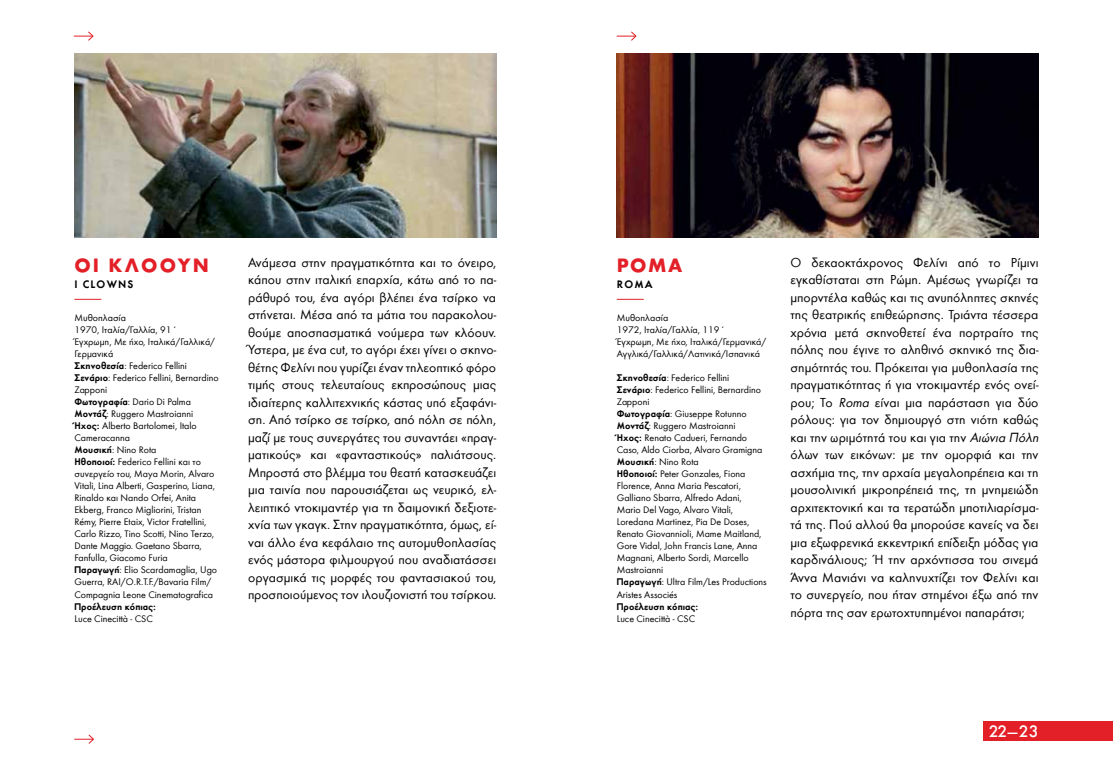
<style>
.page{position:relative;width:1113px;height:780px;background:#fff}
.page>*{position:absolute;margin:0;border:0;box-sizing:border-box;transform-origin:0 0}
.t1{font:700 20px "Futura Greek";letter-spacing:.1em;color:#e31f27}
.t2{font:500 17.5px "Futura Greek";color:#fff}
.t3{font:13.75px/17.5px "Futura Greek";color:#000;text-align:justify}
.t4{font:600 11.25px "Futura Greek";letter-spacing:.1em;color:#000}
.t5{font:10px/12px "Futura Greek";color:#000}
.t6{font:600 10px "Futura Greek";color:#000}
.s1{font-weight:600}
.s2{font-family:"Futura Greek Book Oblique Book Obli"}
</style>
<div class="page">
<svg style="left:617px;top:31px;width:20px;height:10px"></svg>
<svg style="left:74px;top:734px;width:20px;height:10px"></svg>
<svg style="left:74px;top:31px;width:20px;height:10px"></svg>
<img style="left:617px;top:53px;width:421px;height:184px">
<svg style="left:617px;top:299px;width:26px;height:1px"></svg>
<div style="left:983px;top:721px;width:130px;height:20px;background:#e31f27"></div>
<svg style="left:74px;top:299px;width:27px;height:1px"></svg>
<img style="left:74px;top:53px;width:422px;height:184px">
<h1 class="t1" style="left:74px;top:253px;width:136px">Οι κλόουν</h1>
<p class="t4" style="left:74px;top:278px;width:60px">I CLOWNS</p>
<p class="t5" style="left:74px;top:312px;width:146px">Μυθοπλασία<br>1970, Ιταλία/Γαλλία, 91΄<br>Έγχρωμη, Με ήχο, Ιταλικά/Γαλλικά/<br>Γερμανικά<br><span class="s1">ΣΚΗΝΟΘΕΣΊΑ</span>: Federico Fellini<br><span class="s1">ΣΕΝΆΡΙΟ</span>: Federico Fellini, Bernardino<br>Zapponi<br><span class="s1">ΦΩΤΟΓΡΑΦΊΑ</span>: Dario Di Palma<br><span class="s1">ΜΟΝΤΆΖ</span>: Ruggero Mastroianni<br><span class="s1">ΉΧΟΣ:</span> Alberto Bartolomei, Italo<br>Cameracanna<br><span class="s1">ΜΟΥΣΙΚΉ</span>: Nino Rota<br><span class="s1">ΗΘΟΠΟΙΟΊ:</span> Federico Fellini και το συνεργείο του, Maya Morin, Alvaro<br>Vitali, Lina Alberti, Gasperino, Liana,<br>Rinaldo και Nando Orfei, Anita<br>Ekberg, Franco Migliorini, Tristan<br>Rémy, Pierre Etaix, Victor Fratellini,<br>Carlo Rizzo, Tino Scotti, Nino Terzo,<br>Dante Maggio. Gaetano Sbarra,<br>Fanfulla, Giacomo Furia<br><span class="s1">ΠΑΡΑΓΩΓΉ</span>: Elio Scardamaglia, Ugo<br>Guerra, RAI/O.R.T.F./Bavaria Film/<br>Compagnia Leone Cinematografica</p>
<p class="t6" style="left:74px;top:600px;width:83px">ΠΡΟΈΛΕΥΣΗ ΚΌΠΙΑΣ:</p>
<p class="t5" style="left:74px;top:612px;width:80px">Luce Cinecittà - CSC</p>
<p class="t3" style="left:248px;top:254px;width:250px">Ανάμεσα στην πραγματικότητα και το όνειρο, κάπου στην ιταλική επαρχία, κάτω από το πα&shy;ράθυρό του, ένα αγόρι βλέπει ένα τσίρκο να στήνεται. Μέσα από τα μάτια του παρακολου&shy;θούμε αποσπασματικά νούμερα των κλόουν.<br>Ύστερα, με ένα cut, το αγόρι έχει γίνει ο σκηνο&shy;θέτης Φελίνι που γυρίζει έναν τηλεοπτικό φόρο τιμής στους τελευταίους εκπροσώπους μιας ιδιαίτερης καλλιτεχνικής κάστας υπό εξαφάνι&shy;ση. Από τσίρκο σε τσίρκο, από πόλη σε πόλη, μαζί με τους συνεργάτες του συναντάει «πραγ&shy;ματικούς» και «φανταστικούς» παλιάτσους.<br>Μπροστά στο βλέμμα του θεατή κατασκευάζει μια ταινία που παρουσιάζεται ως νευρικό, ελ&shy;λειπτικό ντοκιμαντέρ για τη δαιμονική δεξιοτε&shy;χνία των γκαγκ. Στην πραγματικότητα, όμως, εί&shy;ναι άλλο ένα κεφάλαιο της αυτομυθοπλασίας ενός μάστορα φιλμουργού που αναδιατάσσει οργασμικά τις μορφές του φαντασιακού του, προσποιούμενος τον ιλουζιονιστή του τσίρκου.</p>
<h1 class="t1" style="left:617px;top:253px;width:67px">Ρόμα</h1>
<p class="t4" style="left:617px;top:278px;width:38px">ROMA</p>
<p class="t5" style="left:617px;top:312px;width:151px">Μυθοπλασία<br>1972, Ιταλία/Γαλλία, 119΄<br>Έγχρωμη, Με ήχο, Ιταλικά/Γερμανικά/<br>Αγγλικά/Γαλλικά/Λατινικά/Ι σπανικά</p>
<p class="t5" style="left:617px;top:372px;width:151px"><span class="s1">ΣΚΗΝΟΘΕΣΊΑ</span>: Federico Fellini<br><span class="s1">ΣΕΝΆΡΙΟ</span>: Federico Fellini, Bernardino<br>Zapponi<br><span class="s1">ΦΩΤΟΓΡΑΦΊΑ</span>: Giuseppe Rotunno<br><span class="s1">ΜΟΝΤΆΖ</span>: Ruggero Mastroianni<br><span class="s1">ΉΧΟΣ:</span> Renato Cadueri, Fernando<br>Caso, Aldo Ciorba, Alvaro Gramigna<br><span class="s1">ΜΟΥΣΙΚΉ</span>: Nino Rota<br><span class="s1">ΗΘΟΠΟΙΟΊ:</span> Peter Gonzales, Fiona<br>Florence, Anna Maria Pescatori,<br>Galliano Sbarra, Alfredo Adani,<br>Mario Del Vago, Alvaro Vitali,<br>Loredana Martinez, Pia De Doses,<br>Renato Giovannioli, Mame Maitland,<br>Gore Vidal, John Francis Lane, Anna<br>Magnani, Alberto Sordi, Marcello<br>Mastroianni<br><span class="s1">ΠΑΡΑΓΩΓΉ</span>: Ultra Film/Les Productions<br>Aristes Associés</p>
<p class="t6" style="left:617px;top:600px;width:83px">ΠΡΟΈΛΕΥΣΗ ΚΌΠΙΑΣ:</p>
<p class="t5" style="left:617px;top:612px;width:80px">Luce Cinecittà - CSC</p>
<p class="t3" style="left:790px;top:254px;width:250px">Ο δεκαοκτάχρονος Φελίνι από το Ρίμινι εγκαθίσταται στη Ρώμη. Αμέσως γνωρίζει τα μπορντέλα καθώς και τις ανυπόληπτες σκηνές της θεατρικής επιθεώρησης. Τριάντα τέσσερα χρόνια μετά σκηνοθετεί ένα πορτραίτο της πόλης που έγινε το αληθινό σκηνικό της δια&shy;σημότητάς του. Πρόκειται για μυθοπλασία της πραγματικότητας ή για ντοκιμαντέρ ενός ονεί&shy;ρου; Το <span class="s2">Roma</span> είναι μια παράσταση για δύο ρόλους: για τον δημιουργό στη νιότη καθώς και την ωριμότητά του και για την <span class="s2">Αιώνια Πόλη </span>όλων των εικόνων: με την ομορφιά και την ασχήμια της, την αρχαία μεγαλοπρέπεια και τη μουσολινική μικροπρέπειά της, τη μνημειώδη αρχιτεκτονική και τα τερατώδη μποτιλιαρίσμα&shy;τά της. Πού αλλού θα μπορούσε κανείς να δει μια εξωφρενικά εκκεντρική επίδειξη μόδας για καρδινάλιους; Ή την αρχόντισσα του σινεμά Άννα Μανιάνι να καληνυχτίζει τον Φελίνι και το συνεργείο, που ήταν στημένοι έξω από την πόρτα της σαν ερωτοχτυπημένοι παπαράτσι;</p>
<p class="t2" style="left:989px;top:720px;width:51px">22—23</p>
</div>
